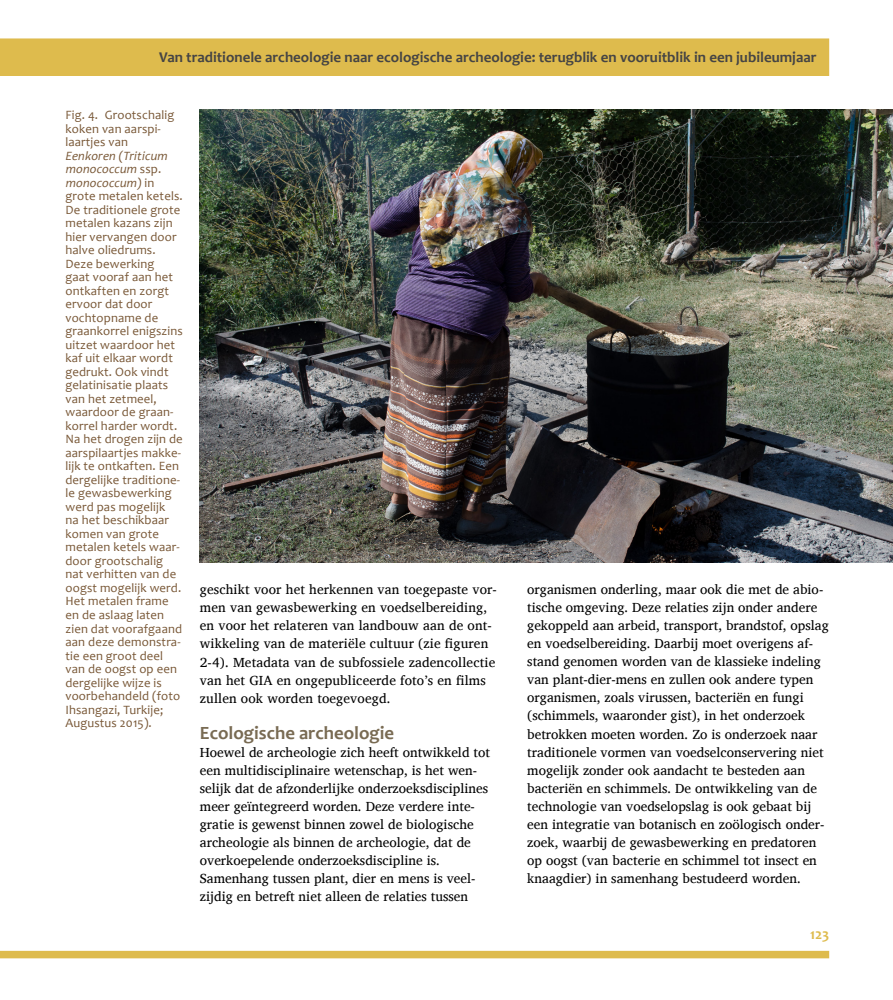
<style>
.page{position:relative;width:893px;height:1000px;background:#fff}
.page>*{position:absolute;margin:0;border:0;box-sizing:border-box;transform-origin:0 0}
.t1{font:700 18.75px "Candara";color:#796b53}
.t2{font:700 15px "Candara";color:#454444}
.t3{font:700 15px "Candara";color:#debb4d}
.t4{font:13.5px/18px "Charis SIL";color:#000}
.t5{font:12.75px/13.5px "Candara";letter-spacing:.01em;color:#795837}
.s1{font-style:italic}
</style>
<div class="page">
<div style="left:0;top:38px;width:829px;height:38px;background:#debb4d"></div>
<div style="left:0;top:950px;width:829px;height:8px;background:#debb4d"></div>
<img style="left:200px;top:110px;width:693px;height:452px">
<p class="t2" style="left:159px;top:48px;width:659px">Van traditionele archeologie naar ecologische archeologie: terugblik en vooruitblik in een jubileumjaar</p>
<p class="t5" style="left:65px;top:108px;width:119px">Fig. 4. Grootschalig koken van aarspi&shy;laartjes van<br><span class="s1">Eenkoren</span> (<span class="s1">Triticum monococcum</span> ssp. <span class="s1">monococcum</span>) in grote metalen ketels.<br>De traditionele grote metalen kazans zijn hier vervangen door halve oliedrums.<br>Deze bewerking<br>gaat vooraf aan het ontkaften en zorgt ervoor dat door vochtopname de graankorrel enigszins uitzet waardoor het kaf uit elkaar wordt gedrukt. Ook vindt gelatinisatie plaats van het zetmeel, waardoor de graan&shy;korrel harder wordt.<br>Na het drogen zijn de aarspilaartjes makke&shy;lijk te ontkaften. Een dergelijke traditione&shy;le gewasbewerking werd pas mogelijk<br>na het beschikbaar komen van grote metalen ketels waar&shy;door grootschalig nat verhitten van de oogst mogelijk werd.<br>Het metalen frame en de aslaag laten zien dat voorafgaand aan deze demonstra&shy;tie een groot deel van de oogst op een dergelijke wijze is voorbehandeld (foto<br>Ihsangazi, Turkije;<br>Augustus 2015).</p>
<p class="t4" style="left:200px;top:580px;width:299px">geschikt voor het herkennen van toegepaste vor&shy;men van gewasbewerking en voedselbereiding, en voor het relateren van landbouw aan de ont&shy;wikkeling van de materiële cultuur (zie figuren 2-4). Metadata van de subfossiele zadencollectie van het GIA en ongepubliceerde foto’s en films zullen ook worden toegevoegd.</p>
<h1 class="t1" style="left:200px;top:720px;width:196px">Ecologische archeologie</h1>
<p class="t4" style="left:200px;top:742px;width:292px">Hoewel de archeologie zich heeft ontwikkeld tot een multidisciplinaire wetenschap, is het wen&shy;selijk dat de afzonderlijke onderzoeksdisciplines meer geïntegreerd worden. Deze verdere inte&shy;gratie is gewenst binnen zowel de biologische archeologie als binnen de archeologie, dat de overkoepelende onderzoeksdiscipline is.<br>Samenhang tussen plant, dier en mens is veel&shy;zijdig en betreft niet alleen de relaties tussen</p>
<p class="t4" style="left:527px;top:580px;width:303px">organismen onderling, maar ook die met de abio&shy;tische omgeving. Deze relaties zijn onder andere gekoppeld aan arbeid, transport, brandstof, opslag en voedselbereiding. Daarbij moet overigens af&shy;stand genomen worden van de klassieke indeling van plant-dier-mens en zullen ook andere typen organismen, zoals virussen, bacteriën en fungi (schimmels, waaronder gist), in het onderzoek betrokken moeten worden. Zo is onderzoek naar traditionele vormen van voedselconservering niet mogelijk zonder ook aandacht te besteden aan bacteriën en schimmels. De ontwikkeling van de technologie van voedselopslag is ook gebaat bij een integratie van botanisch en zoölogisch onder&shy;zoek, waarbij de gewasbewerking en predatoren op oogst (van bacterie en schimmel tot insect en knaagdier) in samenhang bestudeerd worden.</p>
<p class="t3" style="left:810px;top:924px;width:21px">123</p>
</div>
